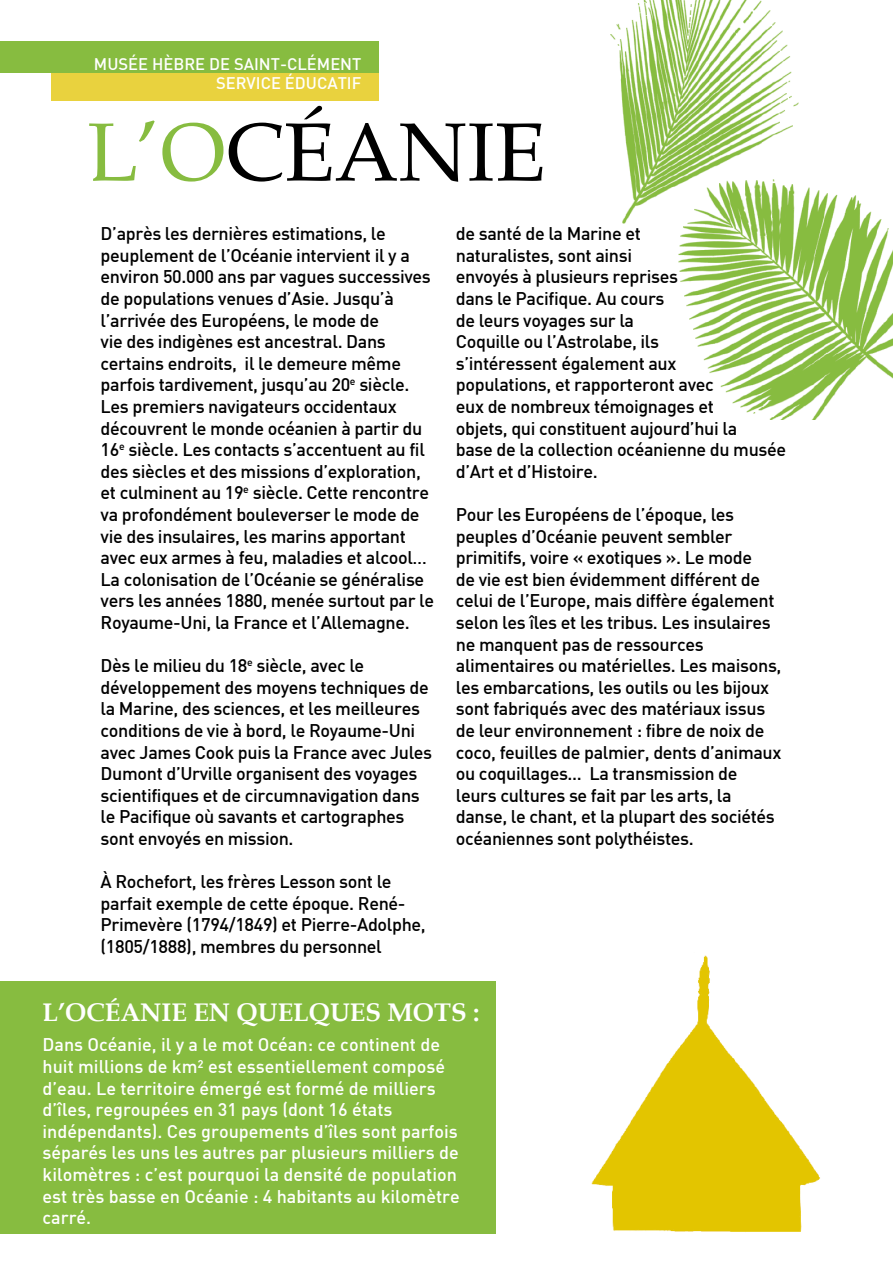
<style>
.page{position:relative;width:893px;height:1263px;background:#fff}
.page>*{position:absolute;margin:0;border:0;box-sizing:border-box;transform-origin:0 0}
.t1{font:82.5px "Book Antiqua";color:#000}
.t2{font:700 25.5px "Book Antiqua";color:#fff}
.t3{font:18px/21.6px "DIN Medium";letter-spacing:-.02em;color:#000}
.t4{font:18px/21.6px "DIN Medium";color:#fff}
.t5{font:16.5px/19.8px "DIN Medium";color:#fff;text-align:right}
.s1{color:#87bc40}
</style>
<div class="page">
<img style="left:610px;top:0;width:283px;height:419px">
<div style="left:51px;top:69px;width:327px;height:32px;background:#e9d23e"></div>
<div style="left:0;top:41px;width:378px;height:31px;background:#87bc40"></div>
<div style="left:0;top:981px;width:495px;height:252px;background:#87bc40"></div>
<img style="left:591px;top:955px;width:229px;height:277px">
<p class="t5" style="left:94px;top:53px;width:225px">MUSÉE Hèbre de Saint-Cléme</p>
<p class="t5" style="left:216px;top:53px;width:147px">nt<br>service éducatif</p>
<h1 class="t1" style="left:87px;top:95px;width:460px"><span class="s1">L’O</span>CÉANIE</h1>
<p class="t3" style="left:101px;top:222px;width:335px">D’après les dernières estimations, le peuplement de l’Océanie intervient il y a environ 50.000 ans par vagues successives de populations venues d’Asie. Jusqu’à l’arrivée des Européens, le mode de<br>vie des indigènes est ancestral. Dans certains endroits, il le demeure même parfois tardivement, jusqu’au 20<sup>e</sup> siècle.<br>Les premiers navigateurs occidentaux découvrent le monde océanien à partir du 16<sup>e</sup> siècle. Les contacts s’accentuent au fil des siècles et des missions d’exploration, et culminent au 19<sup>e</sup> siècle. Cette rencontre va profondément bouleverser le mode de vie des insulaires, les marins apportant avec eux armes à feu, maladies et alcool… La colonisation de l’Océanie se généralise vers les années 1880, menée surtout par le Royaume-Uni, la France et l’Allemagne.</p>
<p class="t3" style="left:101px;top:654px;width:333px">Dès le milieu du 18<sup>e</sup> siècle, avec le développement des moyens techniques de la Marine, des sciences, et les meilleures conditions de vie à bord, le Royaume-Uni avec James Cook puis la France avec Jules Dumont d’Urville organisent des voyages scientifiques et de circumnavigation dans le Pacifique où savants et cartographes sont envoyés en mission.</p>
<p class="t3" style="left:101px;top:870px;width:327px">À Rochefort, les frères Lesson sont le parfait exemple de cette époque. René-Primevère (1794/1849) et Pierre-Adolphe, (1805/1888), membres du personnel</p>
<p class="t3" style="left:456px;top:222px;width:332px">de santé de la Marine et<br>naturalistes, sont ainsi<br>envoyés à plusieurs reprises<br>dans le Pacifique. Au cours<br>de leurs voyages sur la<br>Coquille ou l’Astrolabe, ils<br>s’intéressent également aux<br>populations, et rapporteront avec<br>eux de nombreux témoignages et<br>objets, qui constituent aujourd’hui la<br>base de la collection océanienne du musée d’Art et d’Histoire.</p>
<p class="t3" style="left:456px;top:503px;width:327px">Pour les Européens de l’époque, les peuples d’Océanie peuvent sembler primitifs, voire « exotiques ». Le mode<br>de vie est bien évidemment différent de celui de l’Europe, mais diffère également selon les îles et les tribus. Les insulaires ne manquent pas de ressources alimentaires ou matérielles. Les maisons, les embarcations, les outils ou les bijoux sont fabriqués avec des matériaux issus de leur environnement : fibre de noix de coco, feuilles de palmier, dents d’animaux ou coquillages... La transmission de leurs cultures se fait par les arts, la danse, le chant, et la plupart des sociétés océaniennes sont polythéistes.</p>
<h2 class="t2" style="left:43px;top:995px;width:438px">L’OCÉANIE EN QUELQUES MOTS :</h2>
<p class="t4" style="left:43px;top:1033px;width:419px">Dans Océanie, il y a le mot Océan: ce continent de huit millions de km² est essentiellement composé d’eau. Le territoire émergé est formé de milliers d’îles, regroupées en 31 pays (dont 16 états indépendants). Ces groupements d’îles sont parfois séparés les uns les autres par plusieurs milliers de kilomètres : c’est pourquoi la densité de population est très basse en Océanie : 4 habitants au kilomètre carré.</p>
</div>
